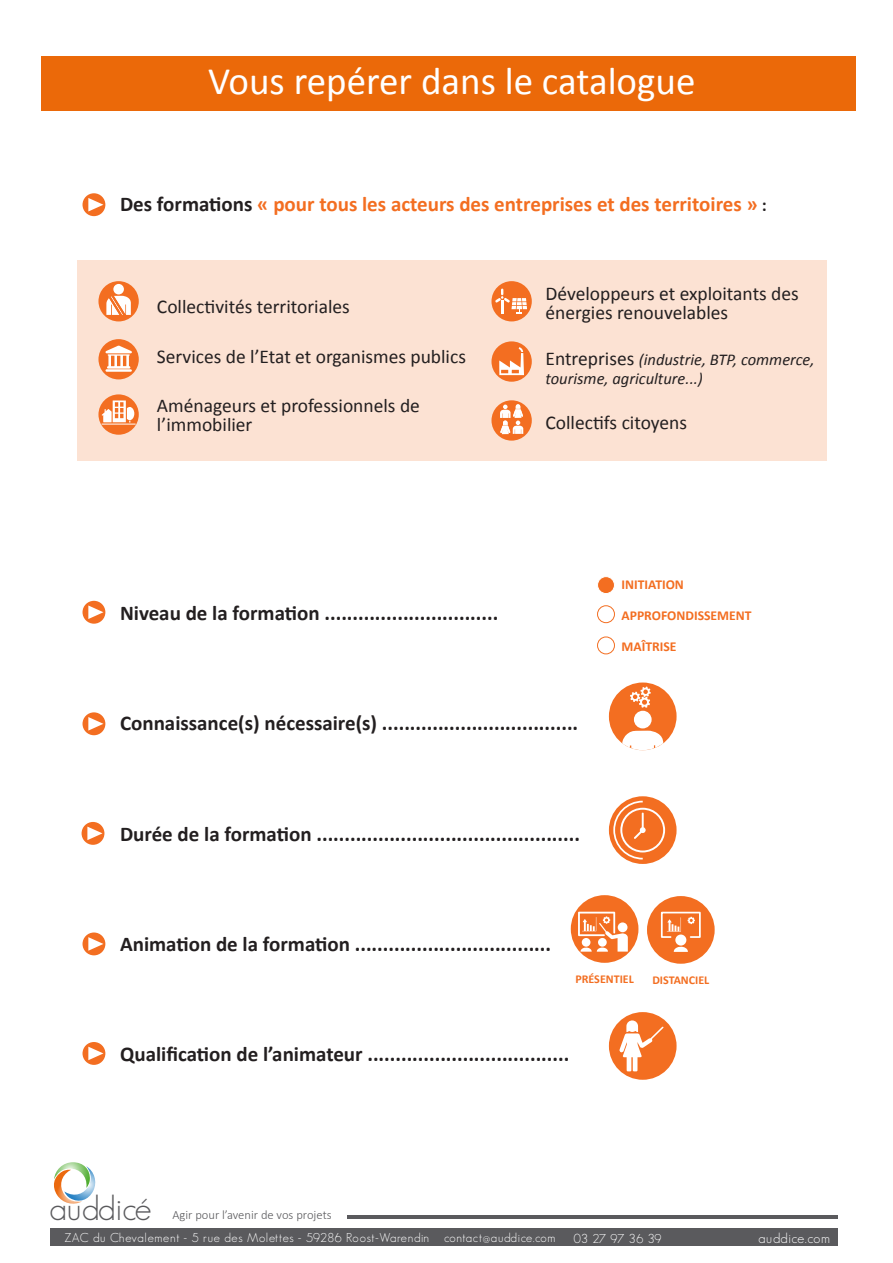
<style>
.page{position:relative;width:893px;height:1263px;background:#fff}
.page>*{position:absolute;margin:0;border:0;box-sizing:border-box;transform-origin:0 0}
.Décalage{font:39px "Calibri";color:#fff}
.t1{font:300 34.2px "Geosans";color:#5a5a5d}
.Décalage-2{font:700 21px "Calibri";color:#231f20}
.Décalage-3{font:700 21px "Calibri";color:#f36e21}
.Décalage-4{font:19.5px/19.5px "Calibri";color:#231f20}
.Décalage-5{font:italic 16.5px/19.5px "Calibri";color:#231f20}
.t2{font:300 13.95px "Geosans";letter-spacing:.05em;color:#fff}
.t3{font:700 13.65px "Calibri";color:#f36e21}
.t4{font:300 12.6px "Geosans";letter-spacing:.05em;color:#fff}
.t5{font:300 12.6px "Calibri";color:#5a5a5d}
.t6{font:700 12px "Calibri";color:#f36e21}
.s1{color:#231f20}
.s2{font-size:18px;color:#231f20}
.s3{font-style:normal;font-size:19.5px}
</style>
<div class="page">
<svg style="left:54px;top:1162px;width:42px;height:42px"></svg>
<div style="left:50px;top:1228px;width:788px;height:18px;background:#5a5a5d"></div>
<hr style="left:347px;top:1215px;width:490px;height:3px;background:#5a5a5d">
<div style="left:41px;top:56px;width:815px;height:55px;background:#eb6909"></div>
<div style="left:83px;top:193px;width:22px;height:23px;background:#f36e21;border-radius:50%"></div>
<svg style="left:88px;top:198px;width:15px;height:13px"></svg>
<div style="left:83px;top:601px;width:22px;height:23px;background:#f36e21;border-radius:50%"></div>
<svg style="left:88px;top:605px;width:15px;height:14px"></svg>
<div style="left:83px;top:712px;width:22px;height:23px;background:#f36e21;border-radius:50%"></div>
<svg style="left:88px;top:717px;width:15px;height:13px"></svg>
<div style="left:82px;top:822px;width:22px;height:23px;background:#f36e21;border-radius:50%"></div>
<svg style="left:87px;top:827px;width:15px;height:13px"></svg>
<div style="left:83px;top:932px;width:22px;height:23px;background:#f36e21;border-radius:50%"></div>
<svg style="left:88px;top:937px;width:15px;height:14px"></svg>
<div style="left:83px;top:1042px;width:22px;height:23px;background:#f36e21;border-radius:50%"></div>
<svg style="left:88px;top:1047px;width:15px;height:13px"></svg>
<div style="left:609px;top:796px;width:68px;height:68px;background:#f36e21;border-radius:50%"></div>
<svg style="left:612px;top:800px;width:53px;height:60px"></svg>
<div style="left:571px;top:895px;width:67px;height:68px;background:#f36e21;border-radius:50%"></div>
<svg style="left:578px;top:912px;width:50px;height:40px"></svg>
<div style="left:647px;top:896px;width:68px;height:68px;background:#f36e21;border-radius:50%"></div>
<div style="left:675px;top:934px;width:11px;height:11px;background:#fff;border-radius:50%"></div>
<svg style="left:674px;top:946px;width:14px;height:6px"></svg>
<svg style="left:660px;top:911px;width:41px;height:28px"></svg>
<div style="left:609px;top:1012px;width:68px;height:68px;background:#f36e21;border-radius:50%"></div>
<svg style="left:619px;top:1020px;width:45px;height:51px"></svg>
<div style="left:609px;top:682px;width:68px;height:68px;background:#f36e21;border-radius:50%"></div>
<svg style="left:622px;top:731px;width:41px;height:19px"></svg>
<div style="left:634px;top:711px;width:18px;height:17px;background:#fff;border-radius:50%"></div>
<svg style="left:630px;top:686px;width:21px;height:22px"></svg>
<div style="left:77px;top:260px;width:750px;height:200px;background:#fce2d3"></div>
<div style="left:98px;top:281px;width:41px;height:40px;background:#f36e21;border-radius:50%"></div>
<div style="left:113px;top:284px;width:11px;height:10px;background:#fff;border-radius:50%"></div>
<svg style="left:106px;top:296px;width:25px;height:19px"></svg>
<svg style="left:98px;top:394px;width:41px;height:41px"></svg>
<svg style="left:102px;top:400px;width:32px;height:22px"></svg>
<hr style="left:102px;top:424px;width:33px;height:1px;background:#fff">
<div style="left:491px;top:341px;width:41px;height:41px;background:#f36e21;border-radius:50%"></div>
<svg style="left:499px;top:347px;width:25px;height:28px"></svg>
<div style="left:491px;top:400px;width:41px;height:41px;background:#f36e21;border-radius:50%"></div>
<svg style="left:500px;top:404px;width:23px;height:30px"></svg>
<div style="left:491px;top:281px;width:41px;height:40px;background:#f36e21;border-radius:50%"></div>
<svg style="left:495px;top:289px;width:32px;height:25px"></svg>
<div style="left:98px;top:339px;width:41px;height:40px;background:#f36e21;border-radius:50%"></div>
<svg style="left:105px;top:345px;width:27px;height:27px"></svg>
<div style="left:597px;top:577px;width:17px;height:16px;background:#f36e21;border-radius:50%"></div>
<div style="left:597px;top:576px;width:18px;height:18px;border:1px solid #fff;border-radius:50%"></div>
<div style="left:597px;top:605px;width:18px;height:18px;border:1px solid #f36e21;border-radius:50%"></div>
<div style="left:597px;top:637px;width:18px;height:17px;border:1px solid #f36e21;border-radius:50%"></div>
<p class="Décalage" style="left:208px;top:57px;width:489px">Vous repérer dans le catalogue</p>
<p class="Décalage-3" style="left:120px;top:191px;width:648px"><span class="s1">Des formations</span> « pour tous les acteurs des entreprises et des territoires » <span class="s2">:</span></p>
<p class="Décalage-4" style="left:157px;top:297px;width:194px">Collectivités territoriales</p>
<p class="Décalage-4" style="left:157px;top:347px;width:310px">Services de l’Etat et organismes publics</p>
<p class="Décalage-4" style="left:157px;top:396px;width:264px">Aménageurs et professionnels de l’immobilier</p>
<p class="Décalage-4" style="left:545px;top:284px;width:255px">Développeurs et exploitants des énergies renouvelables</p>
<p class="Décalage-5" style="left:545px;top:349px;width:271px"><span class="s3">Entreprises</span> (industrie, BTP, commerce, tourisme, agriculture...)</p>
<p class="Décalage-4" style="left:545px;top:413px;width:143px">Collectifs citoyens</p>
<p class="Décalage-2" style="left:120px;top:600px;width:380px">Niveau de la formation ...............................</p>
<p class="t3" style="left:621px;top:575px;width:64px">INITIATION</p>
<p class="t3" style="left:621px;top:606px;width:132px">APPROFONDISSEMENT</p>
<p class="t3" style="left:621px;top:638px;width:57px">MAÎTRISE</p>
<p class="Décalage-2" style="left:120px;top:710px;width:460px">Connaissance(s) nécessaire(s) ...................................</p>
<p class="Décalage-2" style="left:120px;top:820px;width:461px">Durée de la formation ...............................................</p>
<p class="Décalage-2" style="left:120px;top:930px;width:433px">Animation de la formation ...................................</p>
<p class="t6" style="left:575px;top:971px;width:60px">PRÉSENTIEL</p>
<p class="t6" style="left:652px;top:972px;width:58px">DISTANCIEL</p>
<p class="Décalage-2" style="left:120px;top:1041px;width:451px">Qualification de l’animateur ....................................</p>
<h2 class="t1" style="left:49px;top:1189px;width:104px">auddicé</h2>
<p class="t5" style="left:172px;top:1207px;width:161px">Agir pour l’avenir de vos projets</p>
<p class="t4" style="left:64px;top:1231px;width:366px">ZAC du Chevalement - 5 rue des Molettes - 59286 Roost-Warendin</p>
<p class="t4" style="left:444px;top:1231px;width:113px">contact@auddice.com</p>
<p class="t4" style="left:574px;top:1231px;width:89px">03 27 97 36 39</p>
<p class="t2" style="left:758px;top:1230px;width:73px">auddice.com</p>
</div>
